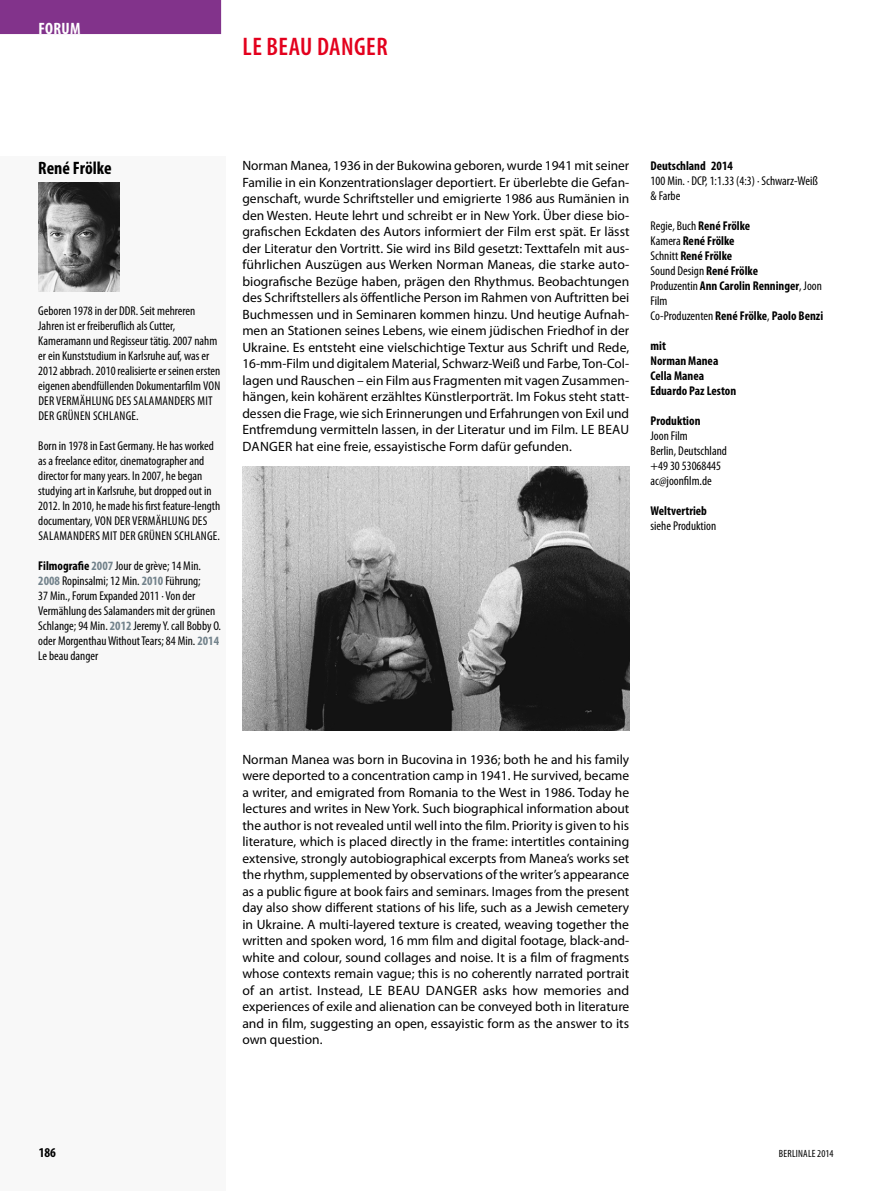
<style>
.page{position:relative;width:893px;height:1191px;background:#fff}
.page>*{position:absolute;margin:0;border:0;box-sizing:border-box;transform-origin:0 0}
.t1{font:600 condensed 25.5px "Myriad Pro";letter-spacing:.02em;color:#e3001d}
.t2{font:700 condensed 18px "Myriad Pro";color:#000}
.t3{font:700 condensed 16.5px "Myriad Pro";letter-spacing:.02em;color:#fff}
.t4{font:13.5px/16.5px "Myriad Pro";color:#000;text-align:justify}
.t5{font:700 condensed 13.5px "Myriad Pro";color:#000}
.t6{font:condensed 12.75px/15px "Myriad Pro";color:#000}
.t7{font:700 condensed 12.75px/15px "Myriad Pro";color:#000}
.t8{font:condensed 10.5px "Myriad Pro";letter-spacing:.02em;color:#000}
.s1{font-weight:700}
.s2{font-weight:700;color:#72828b}
.s3{font-weight:400}
</style>
<div class="page">
<div style="left:0;top:156px;width:225px;height:1035px;background:#f8f8f8"></div>
<img style="left:242px;top:467px;width:387px;height:263px">
<img style="left:38px;top:183px;width:81px;height:108px">
<div style="left:0;top:0;width:221px;height:34px;background:#82338b"></div>
<p class="t3" style="left:38px;top:18px;width:44px">FORUM</p>
<h1 class="t1" style="left:243px;top:31px;width:146px">LE BEAU DANGER</h1>
<h2 class="t2" style="left:38px;top:157px;width:75px">René Frölke</h2>
<p class="t6" style="left:38px;top:303px;width:184px">Geboren 1978 in der DDR. Seit mehreren Jahren ist er freiberuflich als Cutter, Kameramann und Regisseur tätig. 2007 nahm er ein Kunststudium in Karlsruhe auf, was er 2012 abbrach. 2010 realisierte er seinen ersten eigenen abendfüllenden Dokumentarfilm VON DER VERMÄHLUNG DES SALAMANDERS MIT DER GRÜNEN SCHLANGE.</p>
<p class="t6" style="left:38px;top:438px;width:184px">Born in 1978 in East Germany. He has worked as a freelance editor, cinematographer and director for many years. In 2007, he began studying art in Karlsruhe, but dropped out in 2012. In 2010, he made his first feature-length documentary, VON DER VERMÄHLUNG DES SALAMANDERS MIT DER GRÜNEN SCHLANGE.</p>
<p class="t6" style="left:38px;top:558px;width:184px"><span class="s1">Filmografie</span> <span class="s2">2007</span> Jour de grève; 14 Min.<br><span class="s2">2008</span> Ropinsalmi; 12 Min. <span class="s2">2010</span> Führung;<br>37 Min., Forum Expanded 2011 · Von der Vermählung des Salamanders mit der grünen Schlange; 94 Min. <span class="s2">2012</span> Jeremy Y. call Bobby O. oder Morgenthau Without Tears; 84 Min. <span class="s2">2014<br></span>Le beau danger</p>
<p class="t4" style="left:242px;top:157px;width:389px">Norman Manea, 1936 in der Bukowina geboren, wurde 1941 mit seiner Familie in ein Konzentrationslager deportiert. Er überlebte die Gefan&shy;genschaft, wurde Schriftsteller und emigrierte 1986 aus Rumänien in den Westen. Heute lehrt und schreibt er in New York. Über diese bio&shy;grafischen Eckdaten des Autors informiert der Film erst spät. Er lässt der Literatur den Vortritt. Sie wird ins Bild gesetzt: Texttafeln mit aus&shy;führlichen Auszügen aus Werken Norman Maneas, die starke auto&shy;biografische Bezüge haben, prägen den Rhythmus. Beobachtungen des Schriftstellers als öffentliche Person im Rahmen von Auftritten bei Buchmessen und in Seminaren kommen hinzu. Und heutige Aufnah&shy;men an Stationen seines Lebens, wie einem jüdischen Friedhof in der Ukraine. Es entsteht eine vielschichtige Textur aus Schrift und Rede, 16-mm-Film und digitalem Material, Schwarz-Weiß und Farbe, Ton-Col&shy;lagen und Rauschen – ein Film aus Fragmenten mit vagen Zusammen&shy;hängen, kein kohärent erzähltes Künstlerporträt. Im Fokus steht statt&shy;dessen die Frage, wie sich Erinnerungen und Erfahrungen von Exil und Entfremdung vermitteln lassen, in der Literatur und im Film. LE BEAU DANGER hat eine freie, essayistische Form dafür gefunden.</p>
<p class="t7" style="left:651px;top:158px;width:84px">Deutschland 2014</p>
<p class="t6" style="left:651px;top:173px;width:169px">100 Min. · DCP, 1:1.33 (4:3) · Schwarz-Weiß &amp; Farbe</p>
<p class="t7" style="left:651px;top:218px;width:174px"><span class="s3">Regie, Buch</span> René Frölke<br><span class="s3">Kamera</span> René Frölke<br><span class="s3">Schnitt</span> René Frölke<br><span class="s3">Sound Design</span> René Frölke<br><span class="s3">Produzentin</span> Ann Carolin Renninger<span class="s3">, Joon<br>Film<br>Co-Produzenten</span> René Frölke<span class="s3">,</span> Paolo Benzi</p>
<p class="t7" style="left:651px;top:338px;width:87px">mit<br>Norman Manea<br>Cella Manea<br>Eduardo Paz Leston</p>
<p class="t7" style="left:651px;top:413px;width:51px">Produktion</p>
<p class="t6" style="left:651px;top:428px;width:78px">Joon Film<br>Berlin, Deutschland +49 30 53068445 ac@joonfilm.de</p>
<p class="t7" style="left:651px;top:503px;width:58px">Weltvertrieb</p>
<p class="t6" style="left:651px;top:518px;width:67px">siehe Produktion</p>
<p class="t4" style="left:242px;top:750px;width:388px">Norman Manea was born in Bucovina in 1936; both he and his family were deported to a concentration camp in 1941. He survived, became a writer, and emigrated from Romania to the West in 1986. Today he lectures and writes in New York. Such biographical information about the author is not revealed until well into the film. Priority is given to his literature, which is placed directly in the frame: intertitles containing extensive, strongly autobiographical excerpts from Manea’s works set the rhythm, supplemented by observations of the writer’s appearance as a public figure at book fairs and seminars. Images from the present day also show different stations of his life, such as a Jewish cemetery in Ukraine. A multi-layered texture is created, weaving together the written and spoken word, 16 mm film and digital footage, black-and&shy;white and colour, sound collages and noise. It is a film of fragments whose contexts remain vague; this is no coherently narrated portrait of an artist. Instead, LE BEAU DANGER asks how memories and experiences of exile and alienation can be conveyed both in literature and in film, suggesting an open, essayistic form as the answer to its own question.</p>
<p class="t5" style="left:39px;top:1143px;width:19px">186</p>
<p class="t8" style="left:779px;top:1146px;width:56px">BERLINALE 2014</p>
</div>
